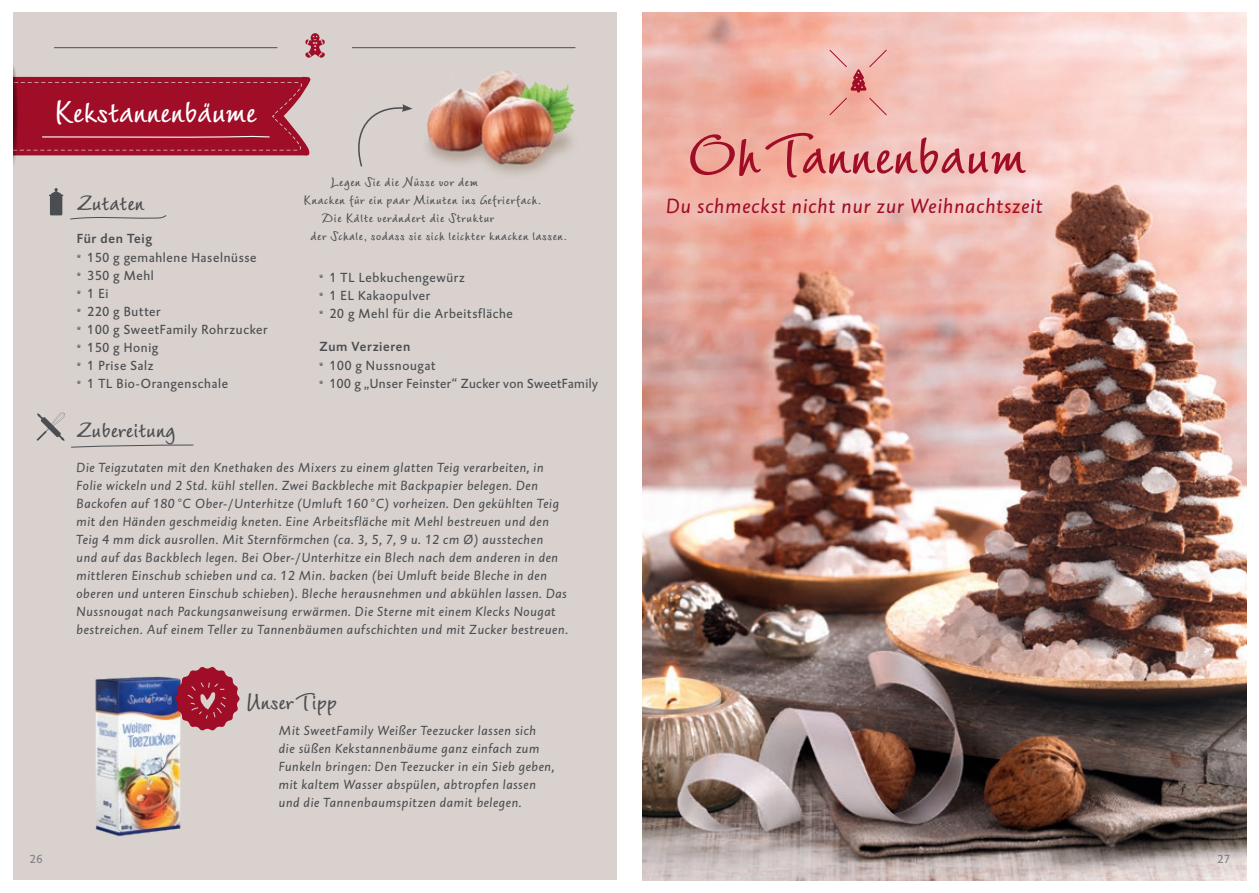
<style>
.page{position:relative;width:1259px;height:893px;background:#fff}
.page>*{position:absolute;margin:0;border:0;box-sizing:border-box;transform-origin:0 0}
.t1{font:700 52.5px "NZ Wiesbaden";color:#a00d27}
.t2{font:700 30px "NZ Wiesbaden";letter-spacing:-.005em;color:#fff}
.t3{font:italic 21px "DTL Caspari TOT";letter-spacing:.05em;color:#a00d27}
.t4{font:700 21px "NZ Wiesbaden";color:#4a4d51}
.t5{font:italic 13.5px/18px "DTL Caspari TOT";letter-spacing:.05em;color:#4a4d51}
.t6{font:13.5px/18px "DTL Caspari TOT";letter-spacing:.05em;color:#4a4d51}
.t7{font:13.5px "DTL Caspari TOT";letter-spacing:.03em;color:#4a4d51}
.t8{font:700 12px "NZ Wiesbaden";letter-spacing:.05em;color:#4a4d51}
.t9{font:12px "DTL Caspari TOT";color:#828186}
.s1{font-weight:500}
.s2{font-size:10.5px}
</style>
<div class="page">
<div style="left:13px;top:13px;width:604px;height:867px;background:#d8d1cd"></div>
<hr style="left:54px;top:47px;width:223px;height:1px;background:#4a4d51">
<hr style="left:352px;top:47px;width:223px;height:1px;background:#4a4d51">
<img style="left:13px;top:66px;width:3px;height:98px">
<svg style="left:305px;top:33px;width:20px;height:25px"></svg>
<img style="left:642px;top:13px;width:604px;height:867px">
<svg style="left:13px;top:75px;width:298px;height:81px;background:#a41f36"></svg>
<div style="left:50px;top:195px;width:12px;height:20px;background:#4a4d51"></div>
<svg style="left:49px;top:188px;width:14px;height:8px"></svg>
<svg style="left:37px;top:412px;width:28px;height:29px"></svg>
<svg style="left:37px;top:431px;width:10px;height:10px"></svg>
<svg style="left:71px;top:444px;width:123px;height:4px"></svg>
<svg style="left:70px;top:215px;width:97px;height:5px"></svg>
<svg style="left:358px;top:104px;width:54px;height:63px"></svg>
<svg style="left:828px;top:49px;width:59px;height:67px;background:#ebaba2"></svg>
<img style="left:426px;top:70px;width:149px;height:104px">
<img style="left:95px;top:676px;width:86px;height:161px">
<svg style="left:175px;top:667px;width:65px;height:64px"></svg>
<h2 class="t2" style="left:54px;top:94px;width:204px">Kekstannenbäume</h2>
<h3 class="t4" style="left:77px;top:191px;width:69px">Zutaten</h3>
<p class="t6" style="left:77px;top:228px;width:181px;line-height:19.5px"><span class="s1">Für den Teig<br></span><span class="s2">*</span> 150 g gemahlene Haselnüsse</p>
<p class="t6" style="left:77px;top:266px;width:192px"><span class="s2">*</span> 350 g Mehl<br><span class="s2">*</span> 1 Ei<br><span class="s2">*</span> 220 g Butter<br><span class="s2">*</span> 100 g SweetFamily Rohrzucker <span class="s2">*</span> 150 g Honig<br><span class="s2">*</span> 1 Prise Salz<br><span class="s2">*</span> 1 TL Bio-Orangenschale</p>
<p class="t8" style="left:331px;top:174px;width:148px">Legen Sie die Nüsse vor dem</p>
<p class="t8" style="left:303px;top:192px;width:239px">Knacken für ein paar Minuten ins Gefrierfach.</p>
<p class="t8" style="left:321px;top:210px;width:175px">Die Kälte verändert die Struktur</p>
<p class="t8" style="left:310px;top:228px;width:258px">der Schale, sodass sie sich leichter knacken lassen.</p>
<p class="t6" style="left:319px;top:268px;width:195px"><span class="s2">*</span> 1 TL Lebkuchengewürz<br><span class="s2">*</span> 1 EL Kakaopulver<br><span class="s2">*</span> 20 g Mehl für die Arbeitsfläche</p>
<p class="t6" style="left:319px;top:336px;width:118px;line-height:19.5px"><span class="s1">Zum Verzieren<br></span><span class="s2">*</span> 100 g Nussnougat</p>
<p class="t7" style="left:319px;top:375px;width:280px"><span class="s2">*</span> 100 g „Unser Feinster“ Zucker von SweetFamily</p>
<h3 class="t4" style="left:77px;top:418px;width:101px">Zubereitung</h3>
<p class="t5" style="left:77px;top:458px;width:493px">Die Teigzutaten mit den Knethaken des Mixers zu einem glatten Teig verarbeiten, in Folie wickeln und 2 Std. kühl stellen. Zwei Backbleche mit Backpapier belegen. Den Backofen auf 180 °C Ober-/Unterhitze (Umluft 160 °C) vorheizen. Den gekühlten Teig mit den Händen geschmeidig kneten. Eine Arbeitsfläche mit Mehl bestreuen und den Teig 4 mm dick ausrollen. Mit Sternförmchen (ca. 3, 5, 7, 9 u. 12 cm Ø) ausstechen<br>und auf das Backblech legen. Bei Ober-/Unterhitze ein Blech nach dem anderen in den mittleren Einschub schieben und ca. 12 Min. backen (bei Umluft beide Bleche in den oberen und unteren Einschub schieben). Bleche herausnehmen und abkühlen lassen. Das Nussnougat nach Packungsanweisung erwärmen. Die Sterne mit einem Klecks Nougat bestreichen. Auf einem Teller zu Tannenbäumen aufschichten und mit Zucker bestreuen.</p>
<p class="t9" style="left:30px;top:852px;width:14px">26</p>
<h3 class="t4" style="left:247px;top:689px;width:91px">Unser Tipp</h3>
<p class="t5" style="left:279px;top:721px;width:277px">Mit SweetFamily Weißer Teezucker lassen sich die süßen Kekstannenbäume ganz einfach zum Funkeln bringen: Den Teezucker in ein Sieb geben, mit kaltem Wasser abspülen, abtropfen lassen und die Tannenbaumspitzen damit belegen.</p>
<h1 class="t1" style="left:688px;top:124px;width:339px">Oh Tannenbaum</h1>
<h3 class="t3" style="left:666px;top:192px;width:378px">Du schmeckst nicht nur zur Weihnachtszeit</h3>
<p class="t9" style="left:1217px;top:852px;width:14px">27</p>
</div>
